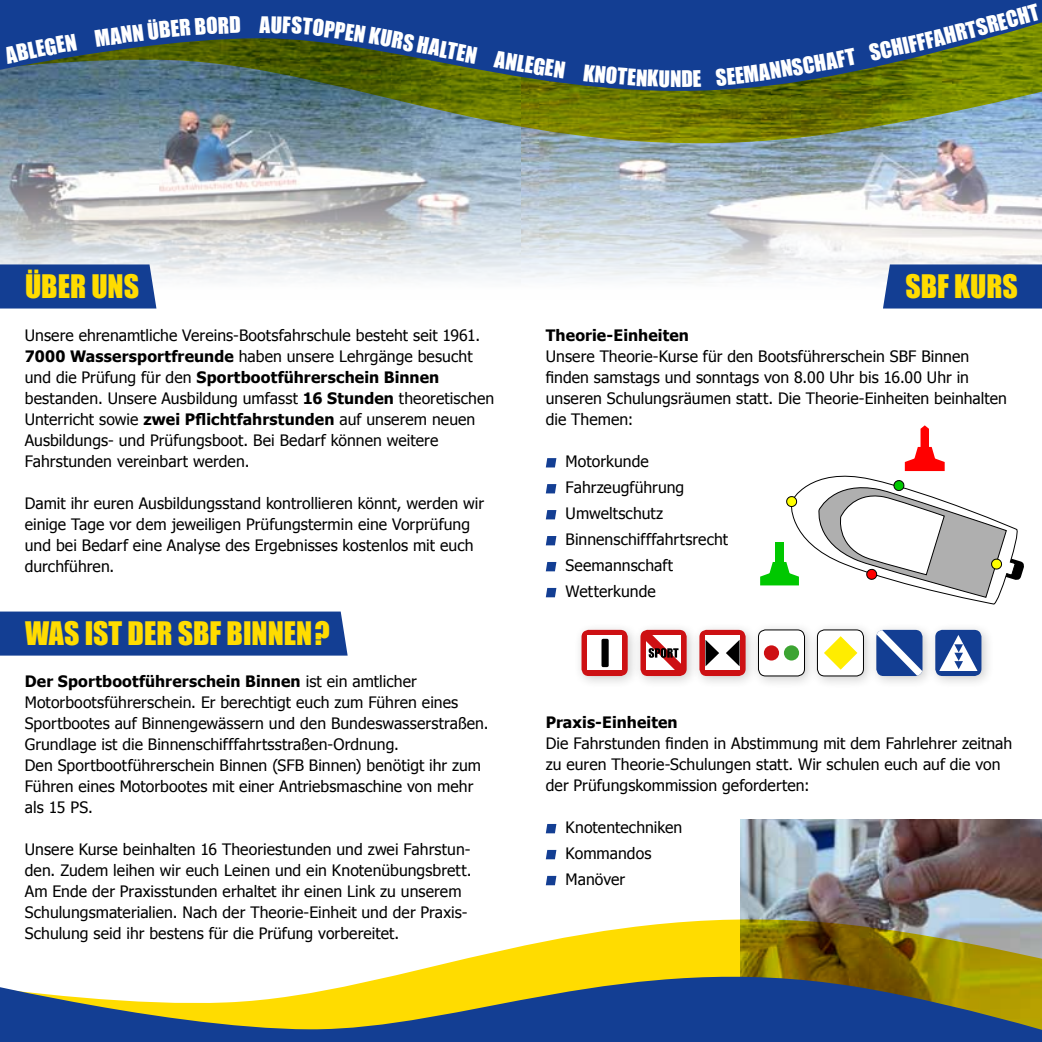
<style>
.page{position:relative;width:1042px;height:1042px;background:#fff}
.page>*{position:absolute;margin:0;border:0;box-sizing:border-box;transform-origin:0 0}
.t1{font:29.75px "Impact";color:#ffdc00}
.t2{font:21px "Impact";color:#fff}
.t3{font:15.75px/21px "Tahoma";letter-spacing:.005em;color:#000}
.t4{font:700 15.75px "Tahoma";letter-spacing:.005em;color:#000}
.s1{font-weight:700}
</style>
<div class="page">
<img style="left:740px;top:819px;width:302px;height:84px">
<svg style="left:509px;top:903px;width:533px;height:46px"></svg>
<svg style="left:546px;top:458px;width:10px;height:9px"></svg>
<svg style="left:546px;top:484px;width:10px;height:9px"></svg>
<svg style="left:546px;top:510px;width:10px;height:9px"></svg>
<svg style="left:546px;top:536px;width:10px;height:9px"></svg>
<svg style="left:546px;top:562px;width:10px;height:9px"></svg>
<svg style="left:546px;top:588px;width:10px;height:9px"></svg>
<svg style="left:546px;top:824px;width:10px;height:9px"></svg>
<svg style="left:546px;top:850px;width:10px;height:9px"></svg>
<svg style="left:546px;top:876px;width:10px;height:9px"></svg>
<svg style="left:760px;top:425px;width:264px;height:180px"></svg>
<div style="left:0;top:611px;width:348px;height:44px;background:#133e93"></div>
<img style="left:0;top:159px;width:1042px;height:124px">
<div style="left:0;top:264px;width:156px;height:44px;background:#133e93"></div>
<div style="left:883px;top:264px;width:159px;height:44px;background:#133e93"></div>
<img style="left:0;top:118px;width:1042px;height:41px">
<svg style="left:0;top:0;width:1042px;height:117px;background:#3d5c5f"></svg>
<svg style="left:0;top:949px;width:1042px;height:93px"></svg>
<div style="left:868px;top:622px;width:68px;height:67px;background:#000;opacity:.2"></div>
<svg style="left:877px;top:630px;width:45px;height:46px"></svg>
<div style="left:573px;top:622px;width:68px;height:67px;background:#000;opacity:.2"></div>
<div style="left:581px;top:630px;width:47px;height:46px;background:#cd1013;border-radius:7px"></div>
<div style="left:587px;top:636px;width:34px;height:34px;background:#fff"></div>
<div style="left:601px;top:639px;width:8px;height:28px;background:#000;border-radius:2px"></div>
<div style="left:691px;top:622px;width:68px;height:67px;background:#000;opacity:.2"></div>
<div style="left:699px;top:630px;width:46px;height:46px;background:#cd1013;border-radius:7px"></div>
<div style="left:705px;top:636px;width:34px;height:34px;background:#fff"></div>
<svg style="left:705px;top:640px;width:14px;height:26px"></svg>
<svg style="left:726px;top:640px;width:13px;height:26px"></svg>
<div style="left:632px;top:622px;width:68px;height:67px;background:#fafafa"></div>
<div style="left:750px;top:621px;width:68px;height:68px;background:#000;opacity:.2"></div>
<div style="left:758px;top:630px;width:46px;height:46px;background:#fff;border-radius:7px"></div>
<div style="left:758px;top:629px;width:47px;height:47px;border:1px solid #000;border-radius:7px"></div>
<div style="left:764px;top:645px;width:15px;height:15px;background:#cd1013;border-radius:50%"></div>
<div style="left:784px;top:645px;width:15px;height:15px;background:#3ca432;border-radius:50%"></div>
<div style="left:809px;top:621px;width:68px;height:68px;background:#000;opacity:.2"></div>
<div style="left:817px;top:630px;width:46px;height:46px;background:#fff;border-radius:7px"></div>
<div style="left:817px;top:629px;width:47px;height:47px;border:1px solid #000;border-radius:7px"></div>
<svg style="left:824px;top:636px;width:33px;height:34px"></svg>
<div style="left:927px;top:622px;width:67px;height:67px;background:#000;opacity:.2"></div>
<div style="left:935px;top:630px;width:46px;height:46px;background:#133e93;border-radius:7px"></div>
<svg style="left:939px;top:635px;width:38px;height:36px"></svg>
<svg style="left:640px;top:629px;width:52px;height:52px"></svg>
<svg style="left:4px;top:34px;width:73px;height:30px;background:#174088"></svg>
<svg style="left:94px;top:16px;width:146px;height:31px;background:#194182"></svg>
<svg style="left:259px;top:16px;width:134px;height:32px;background:#1a417c"></svg>
<div style="left:493px;top:51px;width:72px;height:27px;background:#133e93"></div>
<div style="left:583px;top:64px;width:86px;height:23px;background:#133e93"></div>
<svg style="left:682px;top:70px;width:19px;height:17px"></svg>
<svg style="left:715px;top:48px;width:142px;height:38px;background:#1a4281"></svg>
<svg style="left:868px;top:38px;width:36px;height:23px"></svg>
<svg style="left:1027px;top:4px;width:13px;height:18px"></svg>
<h2 class="t2" style="left:395px;top:23px;width:88px;rotate:11deg">RS HALTEN</h2>
<h2 class="t2" style="left:670px;top:62px;width:13px">N</h2>
<h2 class="t2" style="left:983px;top:10px;width:45px;rotate:-15deg">RECH</h2>
<h2 class="t2" style="left:940px;top:20px;width:46px;rotate:-14deg">HRTS</h2>
<h2 class="t2" style="left:899px;top:30px;width:44px;rotate:-13deg">IFFFA</h2>
<h1 class="t1" style="left:25px;top:263px;width:116px">ÜBER UNS</h1>
<h1 class="t1" style="left:905px;top:263px;width:114px">SBF KURS</h1>
<p class="t3" style="left:25px;top:324px;width:471px">Unsere ehrenamtliche Vereins-Bootsfahrschule besteht seit 1961.<br><span class="s1">7000 Wassersportfreunde</span> haben unsere Lehrgänge besucht und die Prüfung für den <span class="s1">Sportbootführerschein Binnen </span>bestanden. Unsere Ausbildung umfasst <span class="s1">16 Stunden</span> theoretischen Unterricht sowie <span class="s1">zwei Pflichtfahrstunden</span> auf unserem neuen Ausbildungs- und Prüfungsboot. Bei Bedarf können weitere Fahrstunden vereinbart werden.</p>
<p class="t3" style="left:25px;top:492px;width:461px">Damit ihr euren Ausbildungsstand kontrollieren könnt, werden wir einige Tage vor dem jeweiligen Prüfungstermin eine Vorprüfung und bei Bedarf eine Analyse des Ergebnisses kostenlos mit euch durchführen.</p>
<h1 class="t1" style="left:25px;top:610px;width:306px">WAS IST DER SBF BINNEN?</h1>
<p class="t3" style="left:25px;top:669px;width:465px"><span class="s1">Der Sportbootführerschein Binnen</span> ist ein amtlicher Motorbootsführerschein. Er berechtigt euch zum Führen eines Sportbootes auf Binnengewässern und den Bundeswasserstraßen.<br>Grundlage ist die Binnenschifffahrtsstraßen-Ordnung.<br>Den Sportbootführerschein Binnen (SFB Binnen) benötigt ihr zum Führen eines Motorbootes mit einer Antriebsmaschine von mehr als 15 PS.</p>
<p class="t3" style="left:25px;top:837px;width:448px">Unsere Kurse beinhalten 16 Theoriestunden und zwei Fahrstun&shy;den. Zudem leihen wir euch Leinen und ein Knotenübungsbrett.<br>Am Ende der Praxisstunden erhaltet ihr einen Link zu unserem Schulungsmaterialien. Nach der Theorie-Einheit und der Praxis-Schulung seid ihr bestens für die Prüfung vorbereitet.</p>
<p class="t4" style="left:546px;top:325px;width:145px">Theorie-Einheiten</p>
<p class="t3" style="left:546px;top:345px;width:463px">Unsere Theorie-Kurse für den Bootsführerschein SBF Binnen finden samstags und sonntags von 8.00 Uhr bis 16.00 Uhr in unseren Schulungsräumen statt. Die Theorie-Einheiten beinhalten die Themen:</p>
<p class="t3" style="left:566px;top:448px;width:164px;line-height:25.9px">Motorkunde<br>Fahrzeugführung<br>Umweltschutz<br>Binnenschifffahrtsrecht<br>Seemannschaft<br>Wetterkunde</p>
<p class="t4" style="left:546px;top:711px;width:133px">Praxis-Einheiten</p>
<p class="t3" style="left:546px;top:732px;width:468px">Die Fahrstunden finden in Abstimmung mit dem Fahrlehrer zeitnah zu euren Theorie-Schulungen statt. Wir schulen euch auf die von der Prüfungskommission geforderten:</p>
<p class="t3" style="left:566px;top:814px;width:118px;line-height:25.9px">Knotentechniken<br>Kommandos<br>Manöver</p>
</div>
